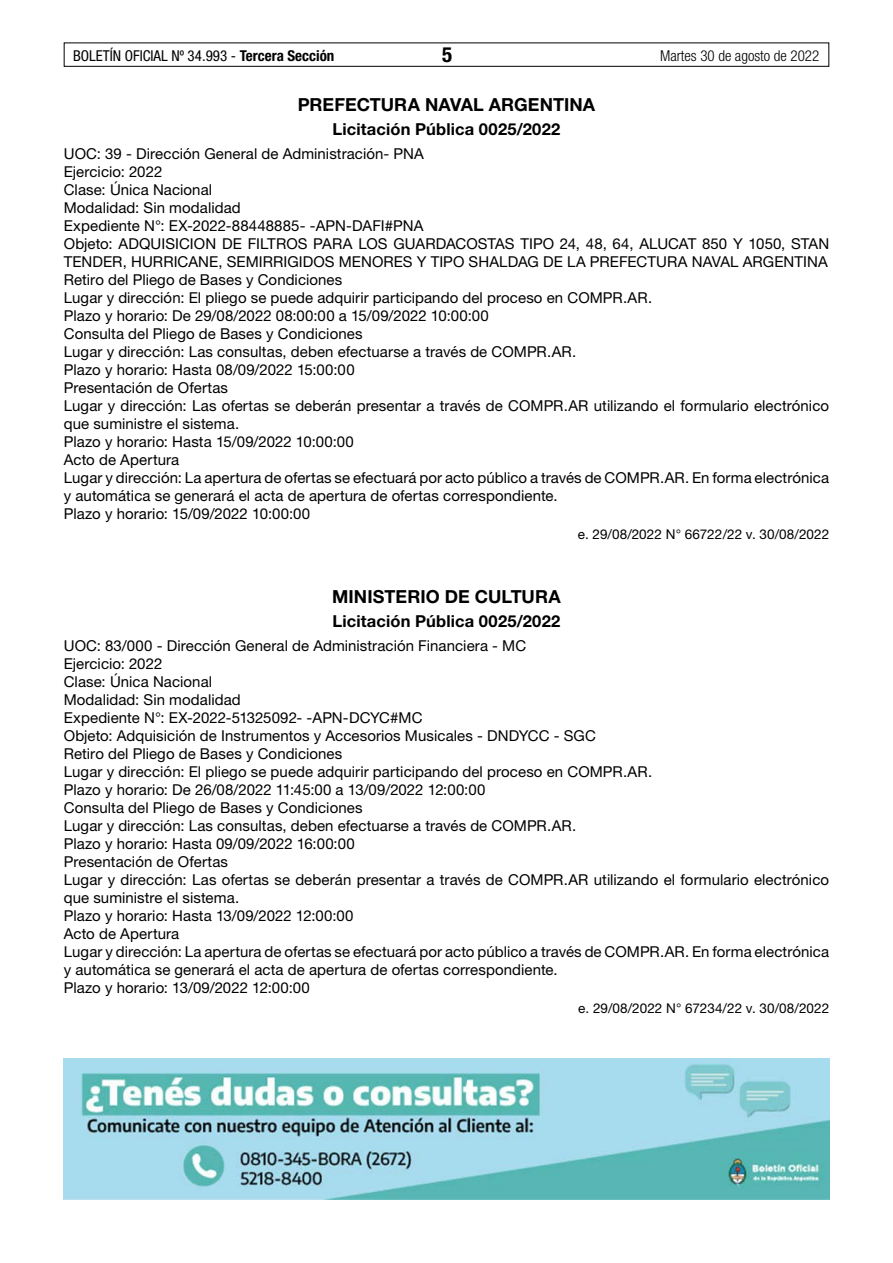
<style>
.page{position:relative;width:893px;height:1263px;background:#fff}
.page>*{position:absolute;margin:0;border:0;box-sizing:border-box;transform-origin:0 0}
.t1{font:700 condensed 21px "Helvetica Neue LT Std";color:#000}
.t2{font:700 18px "Helvetica Neue LT Std";letter-spacing:.005em;color:#000}
.t3{font:700 16.5px "Helvetica Neue LT Std";letter-spacing:.01em;color:#000}
.t4{font:15px/18px "Helvetica Neue LT Std";letter-spacing:.005em;color:#000}
.t5{font:condensed 15px "Helvetica Neue LT Std";color:#000}
.t6{font:300 condensed 15px "Helvetica Neue LT Std";color:#000}
.t7{font:13.5px "Helvetica Neue LT Std";letter-spacing:.005em;color:#000}
.s1{font-weight:700}
</style>
<div class="page">
<div style="left:64px;top:43px;width:765px;height:24px;border:1px solid #000"></div>
<img style="left:64px;top:1059px;width:765px;height:140px">
<p class="t5" style="left:73px;top:47px;width:263px">BOLETÍN OFICIAL Nº 34.993 - <span class="s1">Tercera Sección</span></p>
<h1 class="t1" style="left:442px;top:42px;width:12px">5</h1>
<p class="t6" style="left:660px;top:47px;width:161px">Martes 30 de agosto de 2022</p>
<p class="t2" style="left:298px;top:93px;width:299px">PREFECTURA NAVAL ARGENTINA</p>
<p class="t3" style="left:333px;top:119px;width:229px">Licitación Pública 0025/2022</p>
<p class="t4" style="left:64px;top:145px;width:767px">UOC: 39 - Dirección General de Administración- PNA<br>Ejercicio: 2022<br>Clase: Única Nacional<br>Modalidad: Sin modalidad<br>Expediente N°: EX-2022-88448885- -APN-DAFI#PNA<br>Objeto: ADQUISICION DE FILTROS PARA LOS GUARDACOSTAS TIPO 24, 48, 64, ALUCAT 850 Y 1050, STAN TENDER, HURRICANE, SEMIRRIGIDOS MENORES Y TIPO SHALDAG DE LA PREFECTURA NAVAL ARGENTINA Retiro del Pliego de Bases y Condiciones<br>Lugar y dirección: El pliego se puede adquirir participando del proceso en COMPR.AR.<br>Plazo y horario: De 29/08/2022 08:00:00 a 15/09/2022 10:00:00<br>Consulta del Pliego de Bases y Condiciones<br>Lugar y dirección: Las consultas, deben efectuarse a través de COMPR.AR.<br>Plazo y horario: Hasta 08/09/2022 15:00:00<br>Presentación de Ofertas<br>Lugar y dirección: Las ofertas se deberán presentar a través de COMPR.AR utilizando el formulario electrónico que suministre el sistema.<br>Plazo y horario: Hasta 15/09/2022 10:00:00<br>Acto de Apertura<br>Lugar y dirección: La apertura de ofertas se efectuará por acto público a través de COMPR.AR. En forma electrónica y automática se generará el acta de apertura de ofertas correspondiente.<br>Plazo y horario: 15/09/2022 10:00:00</p>
<p class="t7" style="left:578px;top:526px;width:253px">e. 29/08/2022 N° 66722/22 v. 30/08/2022</p>
<p class="t2" style="left:332px;top:585px;width:230px">MINISTERIO DE CULTURA</p>
<p class="t3" style="left:333px;top:611px;width:229px">Licitación Pública 0025/2022</p>
<p class="t4" style="left:64px;top:637px;width:767px">UOC: 83/000 - Dirección General de Administración Financiera - MC<br>Ejercicio: 2022<br>Clase: Única Nacional<br>Modalidad: Sin modalidad<br>Expediente N°: EX-2022-51325092- -APN-DCYC#MC<br>Objeto: Adquisición de Instrumentos y Accesorios Musicales - DNDYCC - SGC<br>Retiro del Pliego de Bases y Condiciones<br>Lugar y dirección: El pliego se puede adquirir participando del proceso en COMPR.AR.<br>Plazo y horario: De 26/08/2022 11:45:00 a 13/09/2022 12:00:00<br>Consulta del Pliego de Bases y Condiciones<br>Lugar y dirección: Las consultas, deben efectuarse a través de COMPR.AR.<br>Plazo y horario: Hasta 09/09/2022 16:00:00<br>Presentación de Ofertas<br>Lugar y dirección: Las ofertas se deberán presentar a través de COMPR.AR utilizando el formulario electrónico que suministre el sistema.<br>Plazo y horario: Hasta 13/09/2022 12:00:00<br>Acto de Apertura<br>Lugar y dirección: La apertura de ofertas se efectuará por acto público a través de COMPR.AR. En forma electrónica y automática se generará el acta de apertura de ofertas correspondiente.<br>Plazo y horario: 13/09/2022 12:00:00</p>
<p class="t7" style="left:578px;top:1000px;width:252px">e. 29/08/2022 N° 67234/22 v. 30/08/2022</p>
</div>
